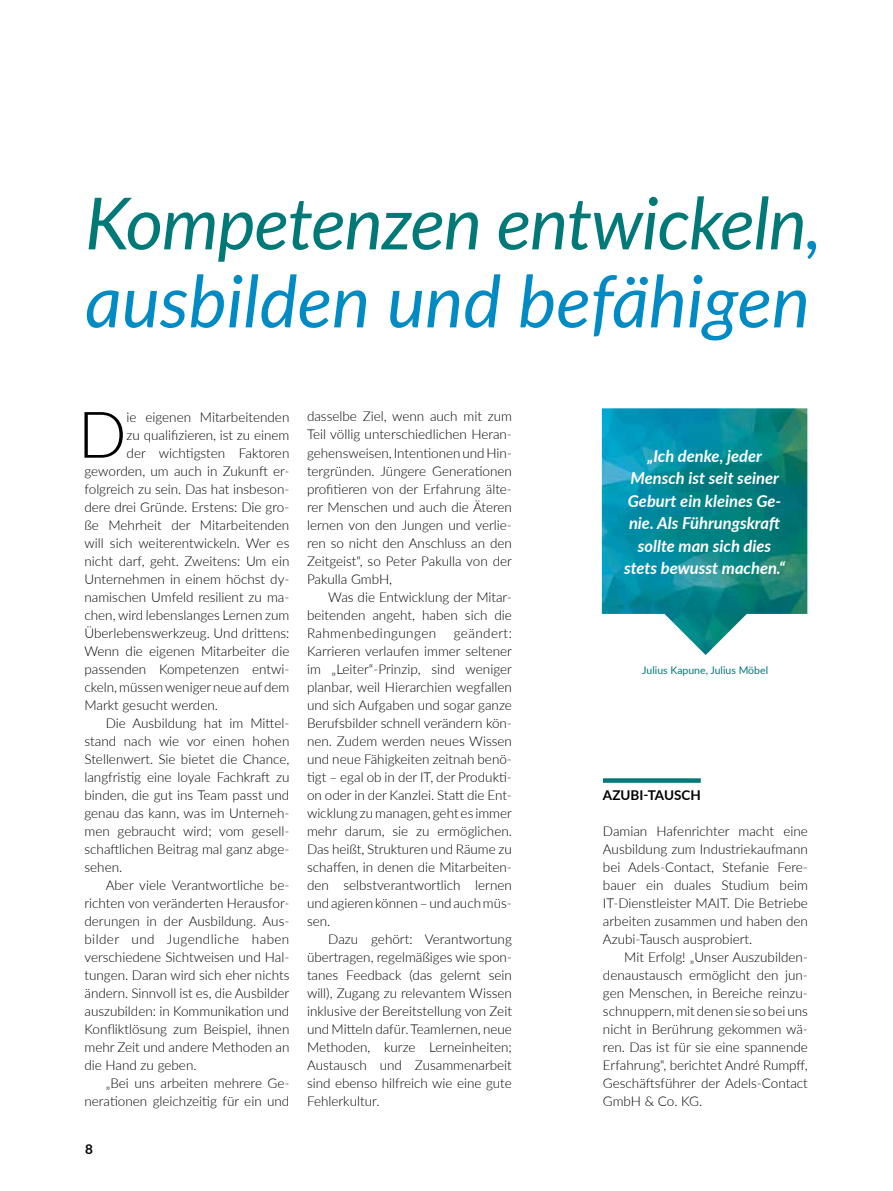
<style>
.page{position:relative;width:893px;height:1191px;background:#fff}
.page>*{position:absolute;margin:0;border:0;box-sizing:border-box;transform-origin:0 0}
.t1{font:italic 72px/78px "Lato";letter-spacing:-.015em;color:#008bc5}
.t2{font:300 64.35px "Lato";color:#000}
.t3{font:italic 700 16.5px/22.5px "Lato";color:#fff;text-align:center}
.t4{font:300 13.5px/18px "Lato";color:#000;text-align:justify}
.t5{font:300 13.5px "Lato";letter-spacing:.03em;color:#000}
.t6{font:700 13.5px "Lato";color:#000}
.t7{font:10.5px "Lato";color:#007978}
.s1{color:#007978}
</style>
<div class="page">
<img style="left:602px;top:408px;width:205px;height:247px">
<div style="left:603px;top:778px;width:98px;height:5px;background:#007978"></div>
<h1 class="t1" style="left:85px;top:181px;width:738px"><span class="s1">Kompetenzen entwickeln</span>, ausbilden und befähigen</h1>
<h2 class="t2" style="left:78px;top:390px;width:50px">D</h2>
<p class="t4" style="left:127px;top:407px;width:164px">ie eigenen Mitarbeitenden</p>
<p class="t4" style="left:127px;top:425px;width:164px">zu qualifizieren, ist zu einem</p>
<p class="t4" style="left:127px;top:443px;width:164px">der wichtigsten Faktoren</p>
<p class="t4" style="left:84px;top:461px;width:206px">geworden, um auch in Zukunft er-</p>
<p class="t4" style="left:84px;top:479px;width:206px">folgreich zu sein. Das hat insbeson-</p>
<p class="t4" style="left:84px;top:497px;width:206px">dere drei Gründe. Erstens: Die gro-</p>
<p class="t4" style="left:84px;top:515px;width:206px">ße Mehrheit der Mitarbeitenden</p>
<p class="t4" style="left:84px;top:533px;width:206px">will sich weiterentwickeln. Wer es</p>
<p class="t4" style="left:84px;top:551px;width:206px">nicht darf, geht. Zweitens: Um ein</p>
<p class="t4" style="left:84px;top:569px;width:206px">Unternehmen in einem höchst dy-</p>
<p class="t4" style="left:84px;top:587px;width:206px">namischen Umfeld resilient zu ma-</p>
<p class="t4" style="left:84px;top:605px;width:206px">chen, wird lebenslanges Lernen zum</p>
<p class="t4" style="left:84px;top:623px;width:206px">Überlebenswerkzeug. Und drittens:</p>
<p class="t4" style="left:84px;top:641px;width:206px">Wenn die eigenen Mitarbeiter die</p>
<p class="t4" style="left:84px;top:659px;width:206px">passenden Kompetenzen entwi-</p>
<p class="t4" style="left:84px;top:677px;width:206px">ckeln, müssen weniger neue auf dem</p>
<p class="t4" style="left:84px;top:695px;width:135px">Markt gesucht werden.</p>
<p class="t4" style="left:106px;top:713px;width:185px">Die Ausbildung hat im Mittel-</p>
<p class="t4" style="left:84px;top:731px;width:206px">stand nach wie vor einen hohen</p>
<p class="t4" style="left:84px;top:749px;width:206px">Stellenwert. Sie bietet die Chance,</p>
<p class="t4" style="left:84px;top:767px;width:206px">langfristig eine loyale Fachkraft zu</p>
<p class="t4" style="left:84px;top:785px;width:206px">binden, die gut ins Team passt und</p>
<p class="t4" style="left:84px;top:803px;width:206px">genau das kann, was im Unterneh-</p>
<p class="t4" style="left:84px;top:821px;width:206px">men gebraucht wird; vom gesell-</p>
<p class="t4" style="left:84px;top:839px;width:206px">schaftlichen Beitrag mal ganz abge-</p>
<p class="t4" style="left:84px;top:857px;width:39px">sehen.</p>
<p class="t4" style="left:106px;top:875px;width:185px">Aber viele Verantwortliche be-</p>
<p class="t4" style="left:84px;top:893px;width:206px">richten von veränderten Herausfor-</p>
<p class="t4" style="left:84px;top:911px;width:205px">derungen in der Ausbildung. Aus-</p>
<p class="t5" style="left:84px;top:929px;width:206px">bilder und Jugendliche haben</p>
<p class="t4" style="left:84px;top:947px;width:206px">verschiedene Sichtweisen und Hal-</p>
<p class="t4" style="left:84px;top:965px;width:206px">tungen. Daran wird sich eher nichts</p>
<p class="t4" style="left:84px;top:983px;width:206px">ändern. Sinnvoll ist es, die Ausbilder</p>
<p class="t4" style="left:84px;top:1001px;width:206px">auszubilden: in Kommunikation und</p>
<p class="t4" style="left:84px;top:1019px;width:206px">Konfliktlösung zum Beispiel, ihnen</p>
<p class="t4" style="left:84px;top:1037px;width:206px">mehr Zeit und andere Methoden an</p>
<p class="t4" style="left:84px;top:1055px;width:114px">die Hand zu geben.</p>
<p class="t4" style="left:106px;top:1073px;width:185px">„Bei uns arbeiten mehrere Ge-</p>
<p class="t4" style="left:84px;top:1091px;width:206px">nerationen gleichzeitig für ein und</p>
<p class="t6" style="left:85px;top:1139px;width:9px">8</p>
<p class="t4" style="left:307px;top:407px;width:206px">dasselbe Ziel, wenn auch mit zum Teil völlig unterschiedlichen Heran&shy;gehensweisen, Intentionen und Hin&shy;tergründen. Jüngere Generationen profitieren von der Erfahrung älte&shy;rer Menschen und auch die Äteren lernen von den Jungen und verlie&shy;ren so nicht den Anschluss an den Zeitgeist“, so Peter Pakulla von der Pakulla GmbH,</p>
<p class="t4" style="left:307px;top:587px;width:206px;text-indent:21px">Was die Entwicklung der Mitar&shy;beitenden angeht, haben sich die Rahmenbedingungen</p>
<p class="t4" style="left:307px;top:623px;width:206px;text-indent:147px">geändert:<br>Karrieren verlaufen immer seltener im „Leiter“-Prinzip, sind weniger planbar, weil Hierarchien wegfallen und sich Aufgaben und sogar ganze Berufsbilder schnell verändern kön&shy;nen. Zudem werden neues Wissen und neue Fähigkeiten zeitnah benö&shy;tigt – egal ob in der IT, der Produkti&shy;on oder in der Kanzlei. Statt die Ent&shy;wicklung zu managen, geht es immer mehr darum, sie zu ermöglichen.<br>Das heißt, Strukturen und Räume zu schaffen, in denen die Mitarbeiten&shy;den selbstverantwortlich lernen und agieren können – und auch müs&shy;sen.</p>
<p class="t4" style="left:307px;top:929px;width:206px;text-indent:21px">Dazu gehört: Verantwortung übertragen, regelmäßiges wie spon&shy;tanes Feedback (das gelernt sein will), Zugang zu relevantem Wissen inklusive der Bereitstellung von Zeit und Mitteln dafür. Teamlernen, neue Methoden, kurze Lerneinheiten; Austausch und Zusammenarbeit sind ebenso hilfreich wie eine gute Fehlerkultur.</p>
<p class="t3" style="left:624px;top:443px;width:163px">„Ich denke, jeder<br>Mensch ist seit seiner<br>Geburt ein kleines Ge&shy;nie. Als Führungskraft sollte man sich dies stets bewusst machen.“</p>
<p class="t7" style="left:642px;top:663px;width:127px">Julius Kapune, Julius Möbel</p>
<p class="t6" style="left:603px;top:785px;width:99px">AZUBI-TAUSCH</p>
<p class="t4" style="left:603px;top:821px;width:206px">Damian Hafenrichter macht eine Ausbildung zum Industriekaufmann bei Adels-Contact, Stefanie Fere&shy;bauer ein duales Studium beim IT-Dienstleister MAIT. Die Betriebe arbeiten zusammen und haben den Azubi-Tausch ausprobiert.</p>
<p class="t4" style="left:603px;top:947px;width:206px;text-align:left;text-indent:21px">Mit Erfolg! „Unser Auszubilden&shy;denaustausch ermöglicht den jun&shy;gen Menschen, in Bereiche reinzu&shy;schnuppern, mit denen sie so bei uns nicht in Berührung gekommen wä&shy;ren. Das ist für sie eine spannende<br>Erfahrung“, berichtet André Rumpff,<br>Geschäftsführer der Adels-Contact<br>GmbH &amp; Co. KG.</p>
</div>
